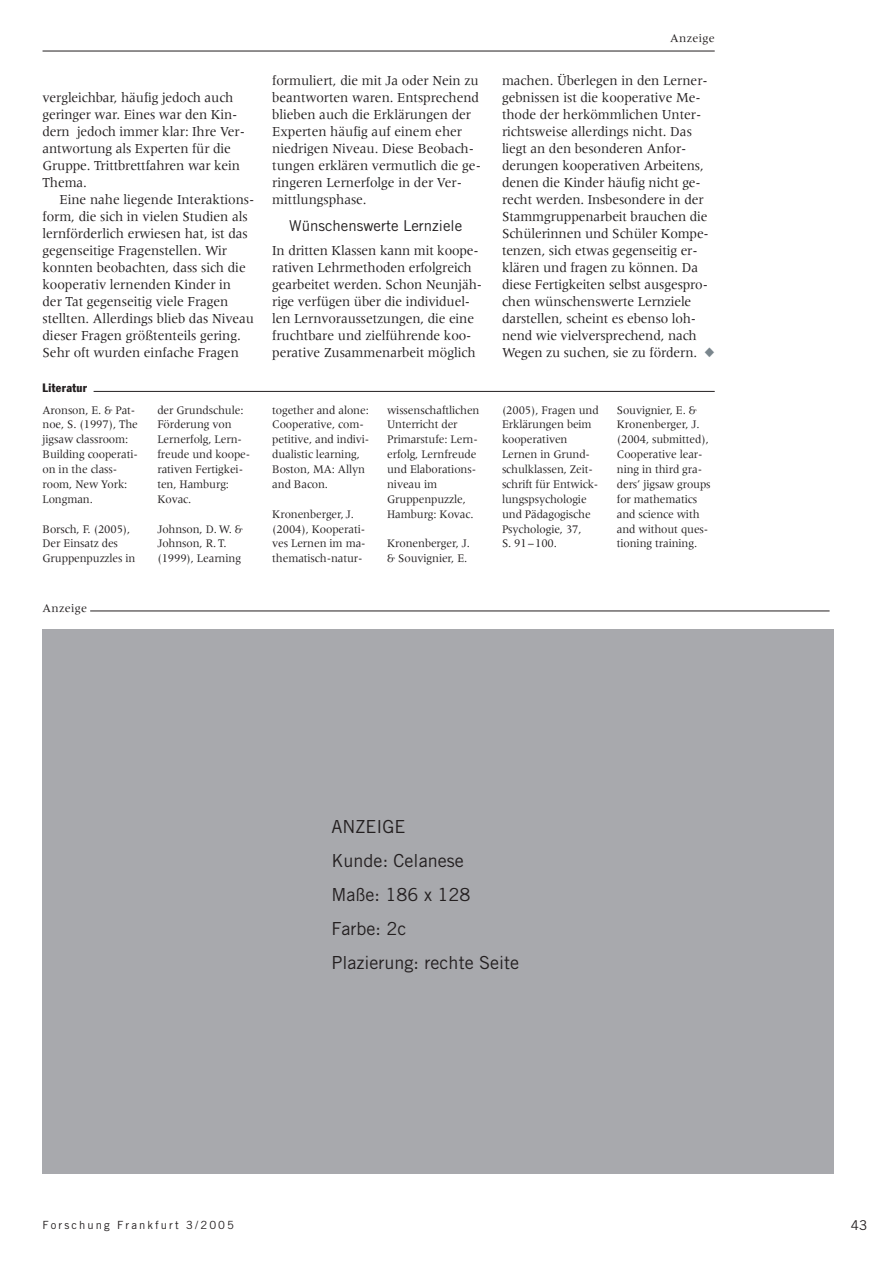
<style>
.page{position:relative;width:893px;height:1263px;background:#fff}
.page>*{position:absolute;margin:0;border:0;box-sizing:border-box;transform-origin:0 0}
.t1{font:18px/34px "Trade Gothic";color:#231f20}
.t2{font:15px "Trade Gothic";color:#231f20}
.t3{font:14.25px/17px "Meridien";letter-spacing:-.005em;color:#231f20;scale:.95 1}
.t4{font:13.5px "Trade Gothic";color:#231f20}
.t5{font:12px/14.9px "Meridien";letter-spacing:-.01em;color:#231f20;scale:.95 1}
.t6{font:12px "Meridien";letter-spacing:.03em;color:#231f20}
.t7{font:condensed 12px "Franklin Gothic";letter-spacing:.025em;color:#231f20}
.t8{font:11.25px "Trade Gothic";letter-spacing:.185em;color:#231f20}
.s1{color:#7a868d}
</style>
<div class="page">
<hr style="left:43px;top:51px;width:671px;height:1px;background:#231f20">
<hr style="left:94px;top:391px;width:620px;height:1px;background:#231f20">
<div style="left:43px;top:629px;width:790px;height:545px;background:#a8a9ad"></div>
<hr style="left:90px;top:611px;width:739px;height:1px;background:#231f20">
<p class="t3" style="left:43px;top:90px;width:214px">vergleichbar, häufig jedoch auch geringer war. Eines war den Kin&shy;dern jedoch immer klar: Ihre Ver&shy;antwortung als Experten für die<br>Gruppe. Trittbrettfahren war kein<br>Thema.</p>
<p class="t3" style="left:43px;top:192px;width:224px;text-indent:17px">Eine nahe liegende Interaktions&shy;form, die sich in vielen Studien als lernförderlich erwiesen hat, ist das gegenseitige Fragenstellen. Wir konnten beobachten, dass sich die kooperativ lernenden Kinder in<br>der Tat gegenseitig viele Fragen stellten. Allerdings blieb das Niveau dieser Fragen größtenteils gering.<br>Sehr oft wurden einfache Fragen</p>
<p class="t7" style="left:43px;top:384px;width:46px">Literatur</p>
<p class="t5" style="left:43px;top:403px;width:102px">Aronson, E. &amp; Pat&shy;noe, S. (1997), The jigsaw classroom:<br>Building cooperati&shy;on in the class&shy;room, New York:<br>Longman.</p>
<p class="t5" style="left:43px;top:522px;width:99px">Borsch, F. (2005),<br>Der Einsatz des<br>Gruppenpuzzles in</p>
<p class="t6" style="left:43px;top:603px;width:46px">Anzeige</p>
<p class="t5" style="left:157px;top:403px;width:99px">der Grundschule:<br>Förderung von<br>Lernerfolg, Lern&shy;freude und koope&shy;rativen Fertigkei&shy;ten, Hamburg:<br>Kovac.</p>
<p class="t5" style="left:157px;top:522px;width:92px">Johnson, D. W. &amp;<br>Johnson, R. T. (1999), Learning</p>
<p class="t3" style="left:272px;top:73px;width:221px">formuliert, die mit Ja oder Nein zu beantworten waren. Entsprechend blieben auch die Erklärungen der<br>Experten häufig auf einem eher niedrigen Niveau. Diese Beobach&shy;tungen erklären vermutlich die ge&shy;ringeren Lernerfolge in der Ver&shy;mittlungsphase.</p>
<p class="t2" style="left:289px;top:220px;width:174px">Wünschenswerte Lernziele</p>
<p class="t3" style="left:272px;top:243px;width:222px">In dritten Klassen kann mit koope&shy;rativen Lehrmethoden erfolgreich gearbeitet werden. Schon Neunjäh&shy;rige verfügen über die individuel&shy;len Lernvoraussetzungen, die eine fruchtbare und zielführende koo&shy;perative Zusammenarbeit möglich</p>
<p class="t5" style="left:272px;top:403px;width:104px">together and alone:<br>Cooperative, com&shy;petitive, and indivi&shy;dualistic learning,<br>Boston, MA: Allyn and Bacon.</p>
<p class="t5" style="left:272px;top:507px;width:100px">Kronenberger, J. (2004), Kooperati&shy;ves Lernen im ma&shy;thematisch-natur-</p>
<p class="t5" style="left:387px;top:403px;width:99px">wissenschaftlichen<br>Unterricht der<br>Primarstufe: Lern&shy;erfolg, Lernfreude und Elaborations&shy;niveau im<br>Gruppenpuzzle,<br>Hamburg: Kovac.</p>
<p class="t5" style="left:387px;top:537px;width:89px">Kronenberger, J. &amp; Souvignier, E.</p>
<p class="t6" style="left:670px;top:33px;width:46px">Anzeige</p>
<p class="t3" style="left:502px;top:73px;width:225px">machen. Überlegen in den Lerner&shy;gebnissen ist die kooperative Me&shy;thode der herkömmlichen Unter&shy;richtsweise allerdings nicht. Das liegt an den besonderen Anfor&shy;derungen kooperativen Arbeitens, denen die Kinder häufig nicht ge&shy;recht werden. Insbesondere in der Stammgruppenarbeit brauchen die Schülerinnen und Schüler Kompe&shy;tenzen, sich etwas gegenseitig er&shy;klären und fragen zu können. Da diese Fertigkeiten selbst ausgespro&shy;chen wünschenswerte Lernziele darstellen, scheint es ebenso loh&shy;nend wie vielversprechend, nach Wegen zu suchen, sie zu fördern. <span class="s1">◆</span></p>
<p class="t5" style="left:502px;top:403px;width:103px">(2005), Fragen und<br>Erklärungen beim kooperativen<br>Lernen in Grund&shy;schulklassen, Zeit&shy;schrift für Entwick&shy;lungspsychologie und Pädagogische<br>Psychologie, 37,<br>S. 91–100.</p>
<p class="t5" style="left:617px;top:403px;width:100px">Souvignier, E. &amp;<br>Kronenberger, J. (2004, submitted),<br>Cooperative lear&shy;ning in third gra&shy;ders’ jigsaw groups for mathematics and science with and without ques&shy;tioning training.</p>
<p class="t1" style="left:331px;top:812px;width:189px">ANZEIGE<br>Kunde: Celanese<br>Maße: 186 x 128<br>Farbe: 2c<br>Plazierung: rechte Seite</p>
<p class="t8" style="left:43px;top:1221px;width:193px">Forschung Frankfurt 3/2005</p>
<p class="t4" style="left:850px;top:1220px;width:18px">43</p>
</div>
